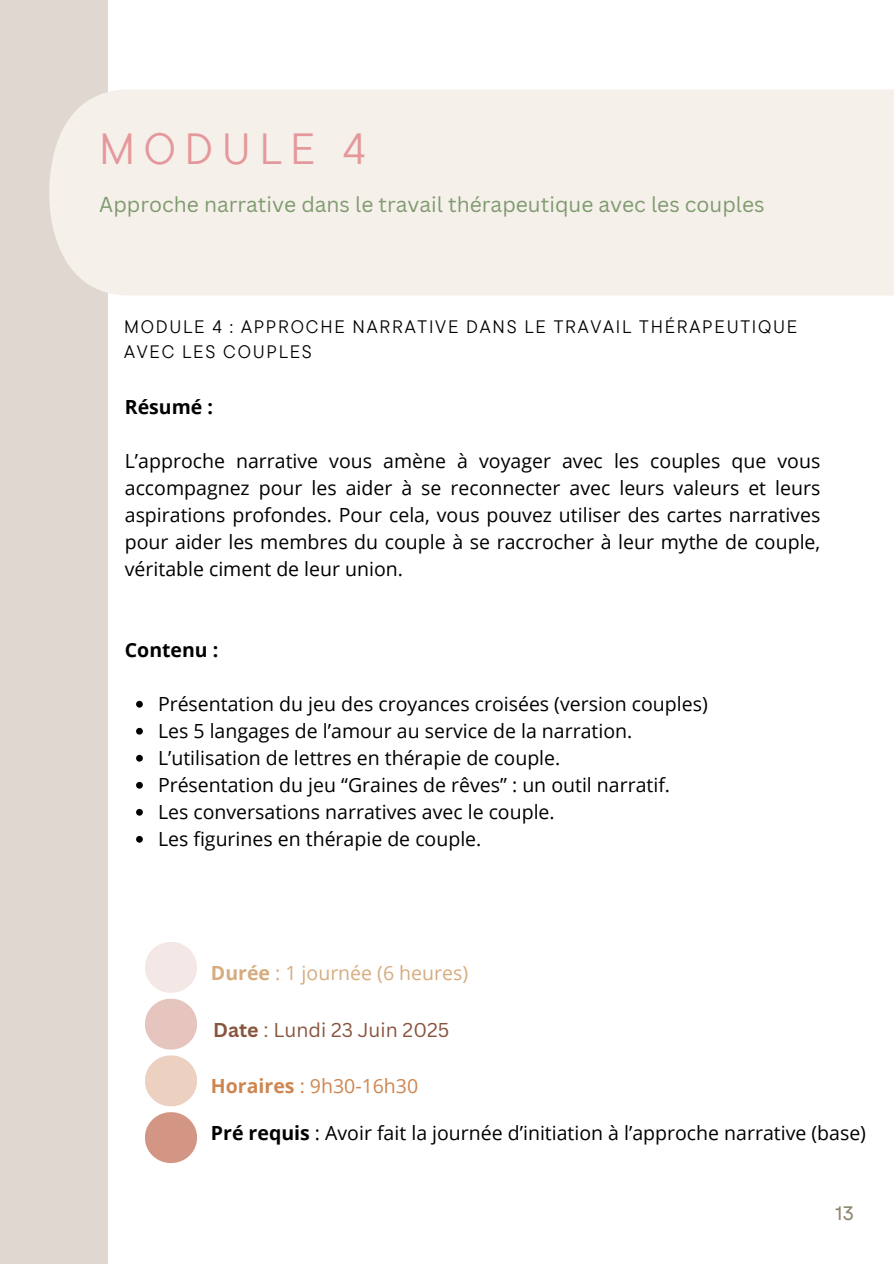
<style>
.page{position:relative;width:894px;height:1264px;background:#fff}
.page>*{position:absolute;margin:0;border:0;box-sizing:border-box;transform-origin:0 0}
.t1{font:43.5px "TT Commons Pro";letter-spacing:.195em;color:#e5989b}
.t2{font:21px "Canva Sans";color:#7f9b6f}
.t3{font:19.5px/27px "Open Sans";color:#000;text-align:justify}
.t4{font:19.5px "Open Sans";color:#d6ac7f}
.t5{font:19.5px "Canva Sans";color:#89543d}
.t6{font:19.5px "Open Sans";color:#ce8651}
.t7{font:700 19.5px "Open Sans";color:#000}
.t8{font:19.5px "Garet";color:#8d846f}
.t9{font:18px/24.8px "TT Commons Pro";letter-spacing:.1em;color:#000}
.s1{font-weight:700}
</style>
<div class="page">
<div style="left:0;top:0;width:108px;height:1263px;background:#dfd7d0"></div>
<div style="left:50px;top:89px;width:843px;height:206px;background:#f6f0eb"></div>
<img style="left:146px;top:942px;width:50px;height:219px">
<svg style="left:136px;top:701px;width:7px;height:6px"></svg>
<svg style="left:136px;top:728px;width:7px;height:6px"></svg>
<svg style="left:136px;top:755px;width:7px;height:6px"></svg>
<svg style="left:136px;top:782px;width:7px;height:6px"></svg>
<svg style="left:136px;top:809px;width:7px;height:6px"></svg>
<svg style="left:136px;top:836px;width:7px;height:6px"></svg>
<h1 class="t1" style="left:99px;top:121px;width:268px">MODULE 4</h1>
<p class="t2" style="left:99px;top:189px;width:666px">Approche narrative dans le travail thérapeutique avec les couples</p>
<p class="t9" style="left:124px;top:314px;width:674px">MODULE 4 : APPROCHE NARRATIVE DANS LE TRAVAIL THÉRAPEUTIQUE<br>AVEC LES COUPLES</p>
<p class="t7" style="left:125px;top:393px;width:90px">Résumé :</p>
<p class="t3" style="left:125px;top:447px;width:696px">L’approche narrative vous amène à voyager avec les couples que vous accompagnez pour les aider à se reconnecter avec leurs valeurs et leurs aspirations profondes. Pour cela, vous pouvez utiliser des cartes narratives pour aider les membres du couple à se raccrocher à leur mythe de couple, véritable ciment de leur union.</p>
<p class="t7" style="left:125px;top:636px;width:95px">Contenu :</p>
<p class="t3" style="left:158px;top:690px;width:551px;text-align:left">Présentation du jeu des croyances croisées (version couples)<br>Les 5 langages de l’amour au service de la narration.<br>L’utilisation de lettres en thérapie de couple.<br>Présentation du jeu “Graines de rêves” : un outil narratif.<br>Les conversations narratives avec le couple.<br>Les figurines en thérapie de couple.</p>
<p class="t4" style="left:211px;top:958px;width:258px"><span class="s1">Durée</span> : 1 journée (6 heures)</p>
<p class="t5" style="left:213px;top:1015px;width:237px"><span class="s1">Date</span> : Lundi 23 Juin 2025</p>
<p class="t6" style="left:211px;top:1072px;width:209px"><span class="s1">Horaires</span> : 9h30-16h30</p>
<p class="t3" style="left:211px;top:1119px;width:656px"><span class="s1">Pré requis</span> : Avoir fait la journée d’initiation à l’approche narrative (base)</p>
<p class="t8" style="left:834px;top:1199px;width:21px">13</p>
</div>
